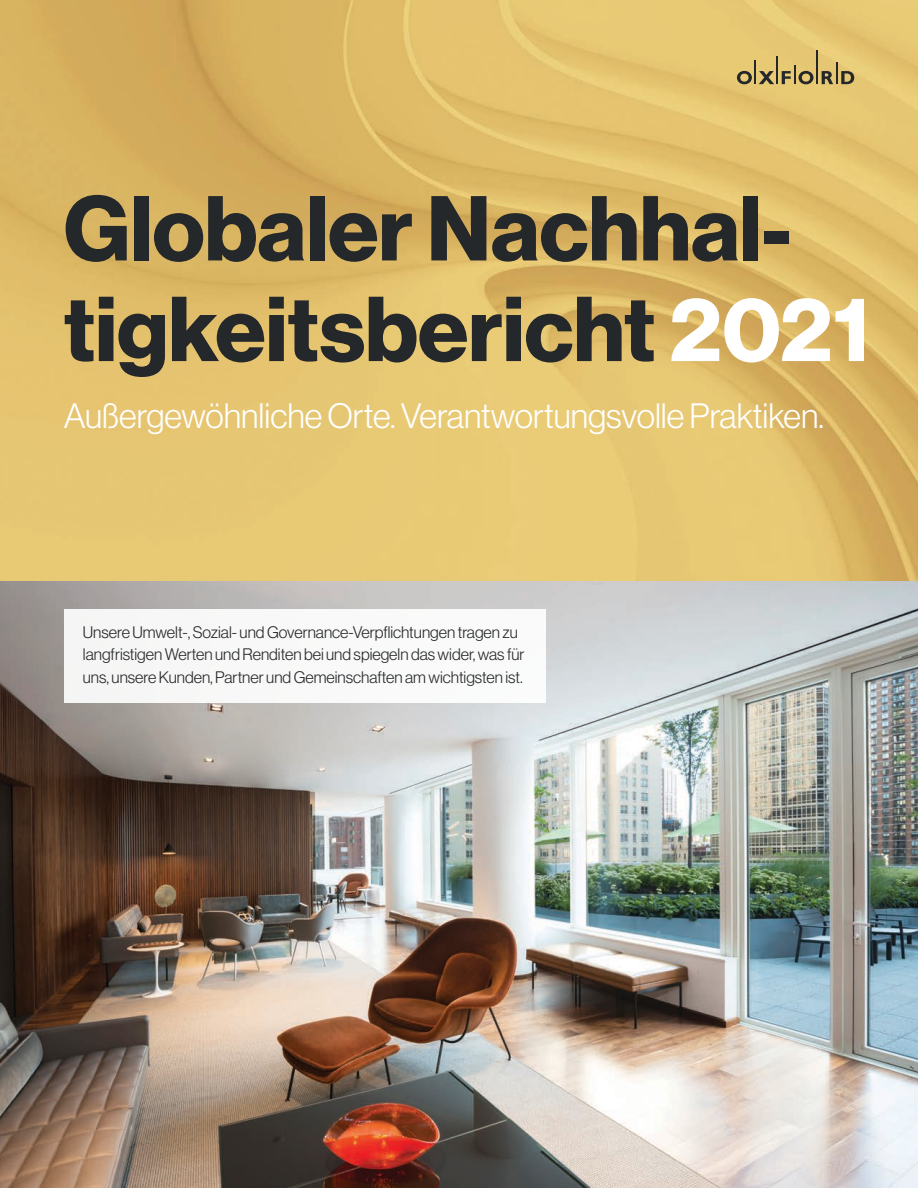
<style>
.page{position:relative;width:918px;height:1188px;background:#fff}
.page>*{position:absolute;margin:0;border:0;box-sizing:border-box;transform-origin:0 0}
.t1{font:90px/100.6px "N Haas Grotesk DS Std 75 Bd";color:#25282a}
.t2{font:34.5px "N Haas Grotesk DS Std 45 Lt";color:#fff}
.t3{font:16.35px/22.2px "N Haas Grotesk DS Std 45 Lt";color:#25282a}
.s1{color:#fff}
</style>
<div class="page">
<img style="left:0;top:0;width:918px;height:581px">
<img style="left:0;top:581px;width:918px;height:607px">
<svg style="left:737px;top:56px;width:76px;height:28px"></svg>
<hr style="left:816px;top:51px;width:1px;height:33px;background:#25282a">
<svg style="left:822px;top:63px;width:32px;height:21px"></svg>
<div style="left:64px;top:609px;width:481px;height:93px;background:#fff"></div>
<h1 class="t1" style="left:64px;top:180px;width:808px">Globaler Nachhal&shy;tigkeitsbericht <span class="s1">2021</span></h1>
<h2 class="t2" style="left:64px;top:397px;width:762px">Außergewöhnliche Orte. Verantwortungsvolle Praktiken.</h2>
<p class="t3" style="left:83px;top:621px;width:443px">Unsere Umwelt-, Sozial- und Governance-Verpflichtungen tragen zu langfristigen Werten und Renditen bei und spiegeln das wider, was für uns, unsere Kunden, Partner und Gemeinschaften am wichtigsten ist.</p>
</div>
